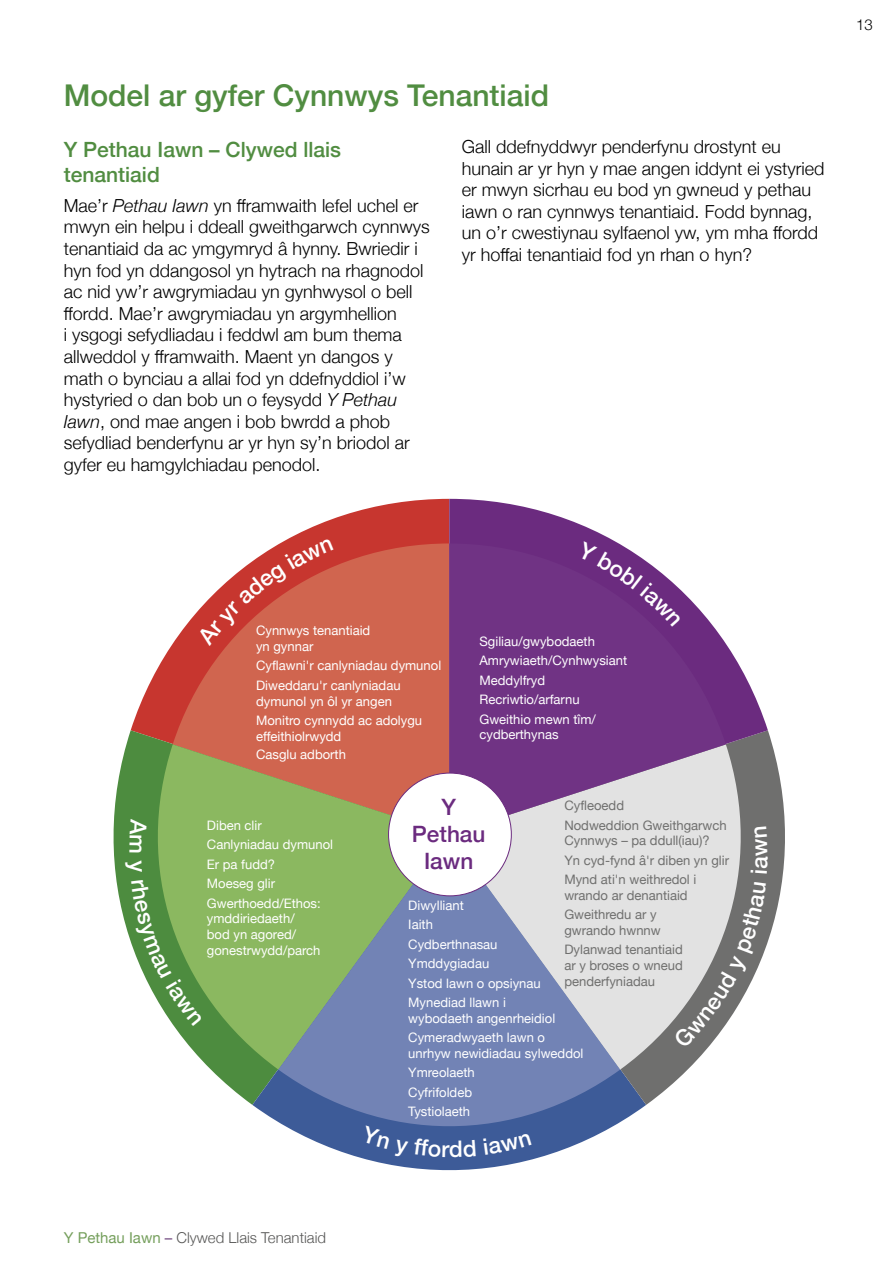
<style>
.page{position:relative;width:893px;height:1263px;background:#fff}
.page>*{position:absolute;margin:0;border:0;box-sizing:border-box;transform-origin:0 0}
.Main_header_green{font:500 30px "Helvetica Neue";color:#518d41}
.t1{font:500 22.5px/27px "Helvetica Neue";color:#6b2b7f;text-align:center}
.Sub_header_green_2mm{font:500 21px/25.2px "Helvetica Neue";color:#518d41}
.Body_copy{font:300 18px/21.6px "Helvetica Neue";color:#000}
.t2{font:300 15px "Helvetica Neue";color:#585857}
.t3{font:300 15px "Helvetica Neue";color:#000}
.t4{font:13.05px/19.5px "Helvetica Neue";color:#fff}
.t5{font:13.05px/19.5px "Helvetica Neue";color:#6f6f6e}
.s1{font-style:italic}
.s2{font-weight:400;color:#759f5c}
.s3{font-weight:400;color:#6d437b}
</style>
<div class="page">
<svg style="left:131px;top:499px;width:318px;height:231px"></svg>
<svg style="left:113px;top:730px;width:139px;height:375px"></svg>
<svg style="left:252px;top:1069px;width:394px;height:102px"></svg>
<svg style="left:620px;top:731px;width:165px;height:374px"></svg>
<svg style="left:449px;top:499px;width:319px;height:327px"></svg>
<svg style="left:173px;top:543px;width:276px;height:201px;background:#d16854"></svg>
<svg style="left:133px;top:744px;width:316px;height:325px;background:#96a460"></svg>
<svg style="left:278px;top:834px;width:342px;height:311px;background:#748f98"></svg>
<svg style="left:449px;top:744px;width:316px;height:325px;background:#b6bbca"></svg>
<svg style="left:449px;top:543px;width:277px;height:291px;background:#895999"></svg>
<div style="left:389px;top:773px;width:122px;height:123px;background:#fff;border-radius:50%"></div>
<svg style="left:577px;top:542px;width:104px;height:85px"></svg>
<svg style="left:673px;top:882px;width:93px;height:167px"></svg>
<svg style="left:751px;top:826px;width:17px;height:48px"></svg>
<div style="left:361px;top:1126px;width:115px;height:31px;background:#3d5b98"></div>
<svg style="left:483px;top:1133px;width:49px;height:22px"></svg>
<svg style="left:129px;top:818px;width:18px;height:35px"></svg>
<svg style="left:125px;top:860px;width:17px;height:13px"></svg>
<svg style="left:131px;top:879px;width:71px;height:147px;background:#78a864"></svg>
<svg style="left:197px;top:539px;width:137px;height:107px"></svg>
<p class="Main_header_green" style="left:64px;top:71px;width:487px">Model ar gyfer Cynnwys Tenantiaid</p>
<p class="Sub_header_green_2mm" style="left:64px;top:135px;width:279px">Y Pethau Iawn – Clywed llais tenantiaid</p>
<p class="Body_copy" style="left:64px;top:193px;width:368px">Mae’r <span class="s1">Pethau Iawn</span> yn fframwaith lefel uchel er mwyn ein helpu i ddeall gweithgarwch cynnwys tenantiaid da ac ymgymryd â hynny. Bwriedir i hyn fod yn ddangosol yn hytrach na rhagnodol ac nid yw’r awgrymiadau yn gynhwysol o bell ffordd. Mae’r awgrymiadau yn argymhellion<br>i ysgogi sefydliadau i feddwl am bum thema allweddol y fframwaith. Maent yn dangos y math o bynciau a allai fod yn ddefnyddiol i’w hystyried o dan bob un o feysydd <span class="s1">Y Pethau Iawn</span>, ond mae angen i bob bwrdd a phob sefydliad benderfynu ar yr hyn sy’n briodol ar gyfer eu hamgylchiadau penodol.</p>
<p class="Body_copy" style="left:462px;top:134px;width:364px">Gall ddefnyddwyr penderfynu drostynt eu hunain ar yr hyn y mae angen iddynt ei ystyried er mwyn sicrhau eu bod yn gwneud y pethau iawn o ran cynnwys tenantiaid. Fodd bynnag, un o’r cwestiynau sylfaenol yw, ym mha ffordd yr hoffai tenantiaid fod yn rhan o hyn?</p>
<p class="t3" style="left:856px;top:13px;width:18px">13</p>
<p class="t4" style="left:256px;top:623px;width:116px;line-height:15.6px">Cynnwys tenantiaid yn gynnar</p>
<p class="t4" style="left:256px;top:657px;width:187px">Cyflawni'r canlyniadau dymunol<br>Diweddaru'r canlyniadau</p>
<p class="t4" style="left:256px;top:692px;width:168px">dymunol yn ôl yr angen<br>Monitro cynnydd ac adolygu</p>
<p class="t4" style="left:256px;top:728px;width:91px;line-height:18.3px">effeithiolrwydd<br>Casglu adborth</p>
<p class="t4" style="left:479px;top:632px;width:149px">Sgiliau/gwybodaeth<br>Amrywiaeth/Cynhwysiant<br>Meddylfryd<br>Recriwtio/arfarnu<br>Gweithio mewn tîm/</p>
<p class="t4" style="left:479px;top:726px;width:81px">cydberthynas</p>
<p class="t4" style="left:207px;top:816px;width:128px">Diben clir<br>Canlyniadau dymunol<br>Er pa fudd?<br>Moeseg glir<br>Gwerthoedd/Ethos:</p>
<p class="t4" style="left:207px;top:912px;width:115px;line-height:15.6px">ymddiriedaeth/ bod yn agored/ gonestrwydd/parch</p>
<p class="t2" style="left:64px;top:1226px;width:264px"><span class="s2">Y Pethau Iawn</span> <span class="s3">–</span> Clywed Llais Tenantiaid</p>
<p class="t1" style="left:412px;top:791px;width:75px">Y<br>Pethau<br>Iawn</p>
<p class="t5" style="left:564px;top:796px;width:164px">Cyfleoedd<br>Nodweddion Gweithgarwch</p>
<p class="t5" style="left:564px;top:831px;width:166px">Cynnwys – pa ddull(iau)?<br>Yn cyd-fynd â'r diben yn glir<br>Mynd ati'n weithredol i</p>
<p class="t5" style="left:564px;top:886px;width:125px">wrando ar denantiaid<br>Gweithredu ar y</p>
<p class="t5" style="left:564px;top:921px;width:120px">gwrando hwnnw<br>Dylanwad tenantiaid</p>
<p class="t5" style="left:564px;top:958px;width:120px;line-height:15.6px">ar y broses o wneud penderfyniadau</p>
<p class="t4" style="left:408px;top:896px;width:134px">Diwylliant<br>Iaith<br>Cydberthnasau<br>Ymddygiadau<br>Ystod lawn o opsiynau<br>Mynediad llawn i</p>
<p class="t4" style="left:408px;top:1009px;width:148px">wybodaeth angenrheidiol<br>Cymeradwyaeth lawn o</p>
<p class="t4" style="left:408px;top:1044px;width:177px">unrhyw newidiadau sylweddol<br>Ymreolaeth<br>Cyfrifoldeb<br>Tystiolaeth</p>
</div>
